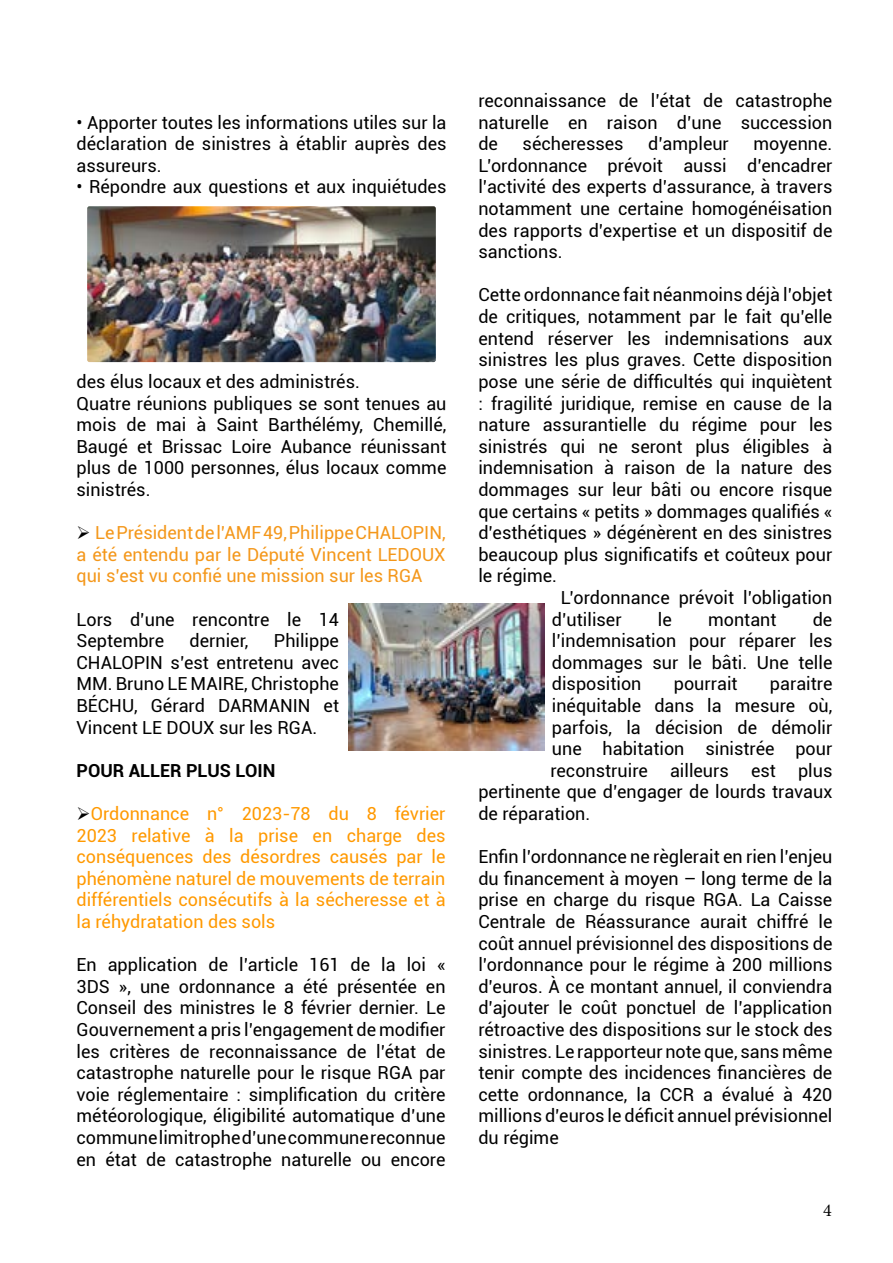
<style>
.page{position:relative;width:893px;height:1263px;background:#fff}
.page>*{position:absolute;margin:0;border:0;box-sizing:border-box;transform-origin:0 0}
.t1{font:18px/21.6px "Roboto";color:#000;text-align:justify}
.t2{font:18px/21.6px "Roboto";color:#f90;text-align:justify}
.t3{font:18px/21.6px "Roboto";color:#f4971a;text-align:justify}
.t4{font:700 18px "Roboto";color:#000}
.t5{font:18px "Minion Pro";color:#000}
.s1{color:#000}
</style>
<div class="page">
<img style="left:87px;top:206px;width:349px;height:156px">
<img style="left:349px;top:604px;width:195px;height:147px">
<p class="t1" style="left:77px;top:111px;width:371px">• Apporter toutes les informations utiles sur la déclaration de sinistres à établir auprès des assureurs.</p>
<p class="t1" style="left:77px;top:176px;width:371px">• Répondre aux questions et aux inquiétudes</p>
<p class="t1" style="left:77px;top:370px;width:371px;text-align:left">des élus locaux et des administrés.<br>Quatre réunions publiques se sont tenues au mois de mai à Saint Barthélémy, Chemillé, Baugé et Brissac Loire Aubance réunissant plus de 1000 personnes, élus locaux comme sinistrés.</p>
<p class="t3" style="left:77px;top:521px;width:371px"><span class="s1">➢</span> Le Président de l’AMF 49, Philippe CHALOPIN, a été entendu par le Député Vincent LEDOUX qui s’est vu confié une mission sur les RGA</p>
<p class="t1" style="left:77px;top:608px;width:264px">Lors d’une rencontre le 14<br>Septembre</p>
<p class="t1" style="left:77px;top:629px;width:264px;text-indent:197px">Philippe CHALOPIN s’est entretenu avec MM. Bruno LE MAIRE, Christophe BÉCHU, Gérard DARMANIN et Vincent LE DOUX sur les RGA.</p>
<p class="t4" style="left:77px;top:758px;width:200px">POUR ALLER PLUS LOIN</p>
<p class="t2" style="left:77px;top:802px;width:371px"><span class="s1">➢</span>Ordonnance n° 2023-78 du 8 février 2023 relative à la prise en charge des conséquences des désordres causés par le phénomène naturel de mouvements de terrain différentiels consécutifs à la sécheresse et à la réhydratation des sols</p>
<p class="t1" style="left:77px;top:953px;width:371px">En application de l’article 161 de la loi « 3DS », une ordonnance a été présentée en Conseil des ministres le 8 février dernier. Le Gouvernement a pris l’engagement de modifier les critères de reconnaissance de l’état de catastrophe naturelle pour le risque RGA par voie réglementaire : simplification du critère météorologique, éligibilité automatique d’une commune limitrophe d’une commune reconnue en état de catastrophe naturelle ou encore</p>
<p class="t1" style="left:190px;top:629px;width:60px">dernier,</p>
<p class="t1" style="left:478px;top:89px;width:355px">reconnaissance de l’état de catastrophe naturelle en raison d’une succession de</p>
<p class="t1" style="left:523px;top:132px;width:103px">sécheresses</p>
<p class="t1" style="left:648px;top:132px;width:82px">d’ampleur</p>
<p class="t1" style="left:478px;top:132px;width:355px;text-indent:275px">moyenne.<br>L’ordonnance prévoit aussi d’encadrer l’activité des experts d’assurance, à travers notamment une certaine homogénéisation des rapports d’expertise et un dispositif de sanctions.</p>
<p class="t1" style="left:478px;top:284px;width:355px">Cette ordonnance fait néanmoins déjà l’objet</p>
<p class="t1" style="left:478px;top:305px;width:355px">de critiques, notamment par le fait qu’elle</p>
<p class="t1" style="left:478px;top:327px;width:355px">entend réserver les indemnisations aux</p>
<p class="t1" style="left:478px;top:348px;width:355px">sinistres les plus graves. Cette disposition</p>
<p class="t1" style="left:478px;top:370px;width:355px">pose une série de difficultés qui inquiètent</p>
<p class="t1" style="left:478px;top:392px;width:355px">: fragilité juridique, remise en cause de la</p>
<p class="t1" style="left:478px;top:413px;width:355px">nature assurantielle du régime pour les</p>
<p class="t1" style="left:478px;top:435px;width:355px">sinistrés qui ne seront plus éligibles à</p>
<p class="t1" style="left:478px;top:456px;width:355px">indemnisation à raison de la nature des</p>
<p class="t1" style="left:478px;top:478px;width:355px">dommages sur leur bâti ou encore risque</p>
<p class="t1" style="left:478px;top:500px;width:356px">que certains « petits » dommages qualifiés «</p>
<p class="t1" style="left:478px;top:521px;width:355px">d’esthétiques » dégénèrent en des sinistres</p>
<p class="t1" style="left:478px;top:543px;width:355px">beaucoup plus significatifs et coûteux pour</p>
<p class="t1" style="left:478px;top:564px;width:80px">le régime.</p>
<p class="t1" style="left:561px;top:586px;width:273px">L’ordonnance prévoit l’obligation</p>
<p class="t1" style="left:552px;top:608px;width:71px">d’utiliser</p>
<p class="t1" style="left:658px;top:608px;width:15px">le</p>
<p class="t1" style="left:708px;top:608px;width:70px">montant</p>
<p class="t1" style="left:552px;top:608px;width:282px;text-indent:261px">de l’indemnisation pour réparer les dommages sur le bâti. Une telle disposition</p>
<p class="t1" style="left:674px;top:672px;width:65px">pourrait</p>
<p class="t1" style="left:770px;top:672px;width:64px">paraitre</p>
<p class="t1" style="left:552px;top:694px;width:282px">inéquitable dans la mesure où,</p>
<p class="t1" style="left:552px;top:716px;width:282px">parfois, la décision de démolir</p>
<p class="t1" style="left:552px;top:737px;width:282px">une habitation sinistrée pour</p>
<p class="t1" style="left:550px;top:759px;width:283px">reconstruire ailleurs est plus</p>
<p class="t1" style="left:478px;top:780px;width:355px">pertinente que d’engager de lourds travaux</p>
<p class="t1" style="left:478px;top:802px;width:113px">de réparation.</p>
<p class="t1" style="left:478px;top:845px;width:356px">Enfin l’ordonnance ne règlerait en rien l’enjeu du financement à moyen – long terme de la prise en charge du risque RGA. La Caisse Centrale de Réassurance aurait chiffré le coût annuel prévisionnel des dispositions de l’ordonnance pour le régime à 200 millions d’euros. À ce montant annuel, il conviendra d’ajouter le coût ponctuel de l’application rétroactive des dispositions sur le stock des sinistres. Le rapporteur note que, sans même tenir compte des incidences financières de cette ordonnance, la CCR a évalué à 420 millions d’euros le déficit annuel prévisionnel du régime</p>
<p class="t5" style="left:823px;top:1198px;width:10px">4</p>
</div>
